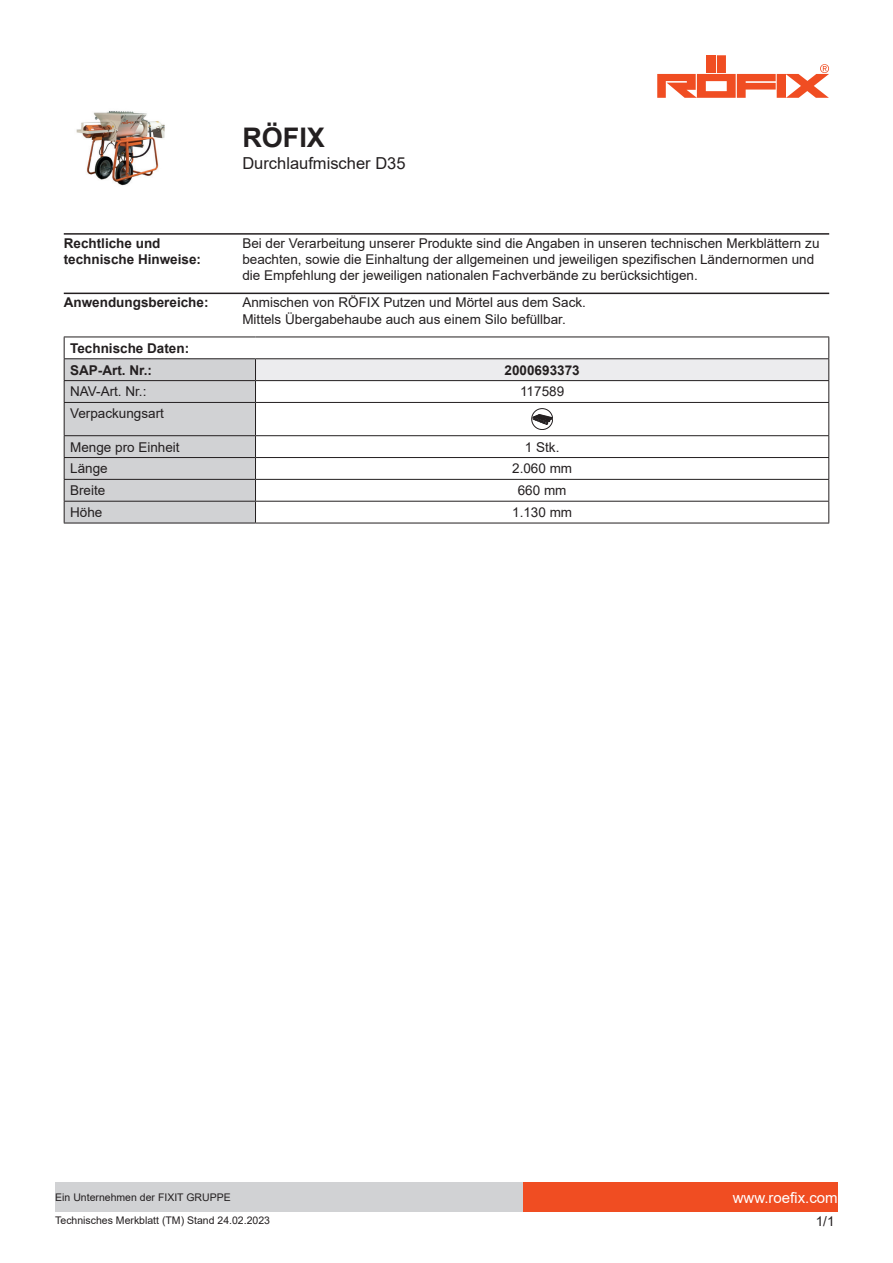
<style>
.page{position:relative;width:893px;height:1263px;background:#fff}
.page>*{position:absolute;margin:0;border:0;box-sizing:border-box;transform-origin:0 0}
.t1{font:700 27px "Arial";color:#231f20}
.t2{font:16.5px "Arial";color:#231f20}
.t3{font:15px "Arial";color:#fff}
.t4{font:13.5px/16.2px "Arial";color:#231f20}
.t5{font:700 13.5px/16.2px "Arial";color:#231f20}
.t6{font:10.5px "Arial";color:#231f20}
</style>
<div class="page">
<img style="left:76px;top:111px;width:89px;height:75px">
<div style="left:717px;top:55px;width:9px;height:18px;background:#f04d22"></div>
<div style="left:707px;top:55px;width:9px;height:18px;background:#f04d22"></div>
<svg style="left:657px;top:64px;width:172px;height:34px"></svg>
<div style="left:523px;top:1182px;width:315px;height:30px;background:#f04d22"></div>
<div style="left:55px;top:1182px;width:468px;height:30px;background:#d1d2d4"></div>
<hr style="left:64px;top:233px;width:765px;height:2px;background:#231f20">
<hr style="left:64px;top:293px;width:765px;height:1px;background:#231f20">
<div style="left:255px;top:359px;width:574px;height:22px;background:#ececee"></div>
<hr style="left:255px;top:337px;width:574px;height:1px;background:#231f20">
<hr style="left:255px;top:358px;width:574px;height:1px;background:#231f20">
<hr style="left:255px;top:380px;width:574px;height:1px;background:#231f20">
<svg style="left:828px;top:337px;width:1px;height:65px"></svg>
<hr style="left:255px;top:402px;width:574px;height:1px;background:#231f20">
<hr style="left:828px;top:403px;width:1px;height:32px;background:#231f20">
<hr style="left:255px;top:435px;width:574px;height:1px;background:#231f20">
<hr style="left:255px;top:457px;width:574px;height:1px;background:#231f20">
<hr style="left:255px;top:479px;width:574px;height:1px;background:#231f20">
<hr style="left:255px;top:501px;width:574px;height:1px;background:#231f20">
<svg style="left:64px;top:337px;width:192px;height:186px;background:#cacacc"></svg>
<svg style="left:828px;top:436px;width:1px;height:87px"></svg>
<hr style="left:64px;top:523px;width:191px;height:1px;background:#231f20">
<hr style="left:255px;top:523px;width:574px;height:1px;background:#231f20">
<div style="left:531px;top:408px;width:22px;height:22px;border:1px solid #231f20;border-radius:50%"></div>
<svg style="left:533px;top:414px;width:18px;height:11px"></svg>
<h1 class="t1" style="left:242px;top:119px;width:84px">RÖFIX</h1>
<p class="t2" style="left:242px;top:152px;width:165px">Durchlaufmischer D35</p>
<p class="t5" style="left:64px;top:235px;width:139px">Rechtliche und technische Hinweise:</p>
<p class="t4" style="left:242px;top:235px;width:579px">Bei der Verarbeitung unserer Produkte sind die Angaben in unseren technischen Merkblättern zu beachten, sowie die Einhaltung der allgemeinen und jeweiligen spezifischen Ländernormen und die Empfehlung der jeweiligen nationalen Fachverbände zu berücksichtigen.</p>
<p class="t5" style="left:64px;top:295px;width:146px">Anwendungsbereiche:</p>
<p class="t4" style="left:242px;top:294px;width:345px">Anmischen von RÖFIX Putzen und Mörtel aus dem Sack.<br>Mittels Übergabehaube auch aus einem Silo befüllbar.</p>
<p class="t5" style="left:70px;top:337px;width:121px;line-height:21.9px">Technische Daten:<br>SAP-Art. Nr.:</p>
<p class="t5" style="left:505px;top:362px;width:77px">2000693373</p>
<p class="t4" style="left:70px;top:383px;width:78px">NAV-Art. Nr.:</p>
<p class="t4" style="left:520px;top:383px;width:46px">117589</p>
<p class="t4" style="left:70px;top:405px;width:95px">Verpackungsart</p>
<p class="t4" style="left:70px;top:439px;width:111px">Menge pro Einheit</p>
<p class="t4" style="left:525px;top:439px;width:36px">1 Stk.</p>
<p class="t4" style="left:70px;top:460px;width:39px">Länge</p>
<p class="t4" style="left:512px;top:460px;width:62px">2.060 mm</p>
<p class="t4" style="left:70px;top:482px;width:37px">Breite</p>
<p class="t4" style="left:518px;top:482px;width:50px">660 mm</p>
<p class="t4" style="left:70px;top:504px;width:34px">Höhe</p>
<p class="t4" style="left:512px;top:504px;width:62px">1.130 mm</p>
<p class="t6" style="left:55px;top:1190px;width:177px">Ein Unternehmen der FIXIT GRUPPE</p>
<p class="t3" style="left:733px;top:1187px;width:107px">www.roefix.com</p>
<p class="t6" style="left:55px;top:1213px;width:216px">Technisches Merkblatt (TM) Stand 24.02.2023</p>
<p class="t4" style="left:816px;top:1213px;width:20px">1/1</p>
</div>
